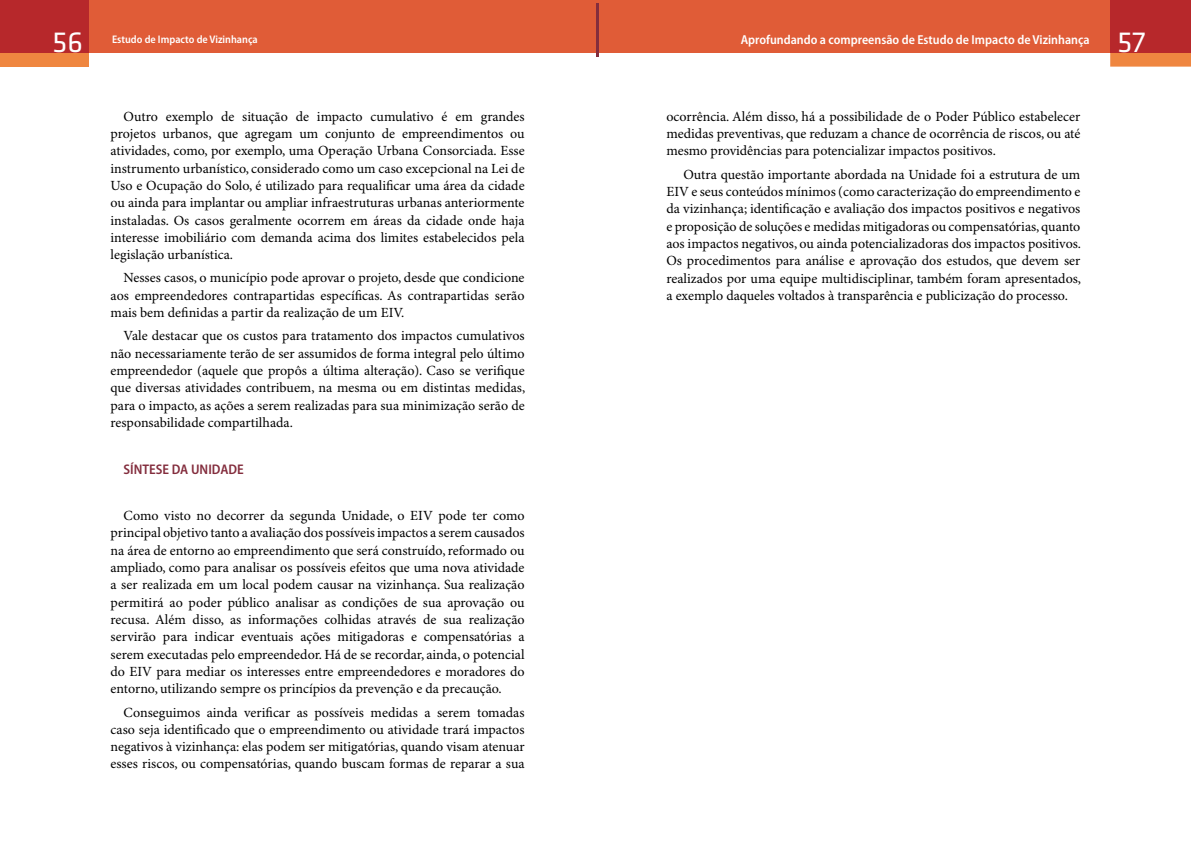
<style>
.page{position:relative;width:1191px;height:842px;background:#fff}
.page>*{position:absolute;margin:0;border:0;box-sizing:border-box;transform-origin:0 0}
.t1{font:30px "Klavika";color:#fff}
.t2{font:14px/17.3px "Minion Pro";color:#000;text-align:justify}
.t3{font:600 semi-condensed 14px "Myriad Pro";color:#832d3d}
.t4{font:600 semi-condensed 13px "Myriad Pro";color:#fff}
.t5{font:600 semi-condensed 11px "Myriad Pro";color:#fff}
</style>
<div class="page">
<div style="left:0;top:0;width:1110px;height:52px;background:#e05c37"></div>
<hr style="left:596px;top:3px;width:2px;height:54px;background:#832d3d">
<div style="left:0;top:0;width:89px;height:67px;background:#ef8640"></div>
<div style="left:0;top:0;width:89px;height:52px;background:#b7282b"></div>
<svg style="left:1110px;top:52px;width:81px;height:15px"></svg>
<div style="left:1110px;top:0;width:81px;height:52px;background:#b7282b"></div>
<h1 class="t1" style="left:53px;top:26px;width:32px">56</h1>
<h1 class="t1" style="left:1117px;top:27px;width:30px">57</h1>
<p class="t5" style="left:112px;top:34px;width:147px">Estudo de Impacto de Vizinhança</p>
<p class="t4" style="left:740px;top:33px;width:350px">Aprofundando a compreensão de Estudo de Impacto de Vizinhança</p>
<p class="t2" style="left:111px;top:108px;width:415px;text-indent:13px">Outro exemplo de situação de impacto cumulativo é em grandes projetos urbanos, que agregam um conjunto de empreendimentos ou atividades, como, por exemplo, uma Operação Urbana Consorciada. Esse instrumento urbanístico, considerado como um caso excepcional na Lei de Uso e Ocupação do Solo, é utilizado para requalificar uma área da cidade ou ainda para implantar ou ampliar infraestruturas urbanas anteriormente instaladas. Os casos geralmente ocorrem em áreas da cidade onde haja interesse imobiliário com demanda acima dos limites estabelecidos pela legislação urbanística.</p>
<p class="t2" style="left:111px;top:270px;width:415px;text-indent:13px">Nesses casos, o município pode aprovar o projeto, desde que condicione aos empreendedores contrapartidas específicas. As contrapartidas serão mais bem definidas a partir da realização de um EIV.</p>
<p class="t2" style="left:111px;top:328px;width:416px;text-indent:13px">Vale destacar que os custos para tratamento dos impactos cumulativos não necessariamente terão de ser assumidos de forma integral pelo último empreendedor (aquele que propôs a última alteração). Caso se verifique que diversas atividades contribuem, na mesma ou em distintas medidas, para o impacto, as ações a serem realizadas para sua minimização serão de responsabilidade compartilhada.</p>
<p class="t3" style="left:124px;top:461px;width:122px">SÍNTESE DA UNIDADE</p>
<p class="t2" style="left:111px;top:508px;width:415px;text-indent:13px">Como visto no decorrer da segunda Unidade, o EIV pode ter como principal objetivo tanto a avaliação dos possíveis impactos a serem causados na área de entorno ao empreendimento que será construído, reformado ou ampliado, como para analisar os possíveis efeitos que uma nova atividade a ser realizada em um local podem causar na vizinhança. Sua realização permitirá ao poder público analisar as condições de sua aprovação ou recusa. Além disso, as informações colhidas através de sua realização servirão para indicar eventuais ações mitigadoras e compensatórias a serem executadas pelo empreendedor. Há de se recordar, ainda, o potencial do EIV para mediar os interesses entre empreendedores e moradores do entorno, utilizando sempre os princípios da prevenção e da precaução.</p>
<p class="t2" style="left:111px;top:704px;width:415px;text-indent:13px">Conseguimos ainda verificar as possíveis medidas a serem tomadas caso seja identificado que o empreendimento ou atividade trará impactos negativos à vizinhança: elas podem ser mitigatórias, quando visam atenuar esses riscos, ou compensatórias, quando buscam formas de reparar a sua</p>
<p class="t2" style="left:666px;top:108px;width:415px">ocorrência. Além disso, há a possibilidade de o Poder Público estabelecer medidas preventivas, que reduzam a chance de ocorrência de riscos, ou até mesmo providências para potencializar impactos positivos.</p>
<p class="t2" style="left:666px;top:166px;width:416px;text-indent:17px">Outra questão importante abordada na Unidade foi a estrutura de um EIV e seus conteúdos mínimos (como caracterização do empreendimento e da vizinhança; identificação e avaliação dos impactos positivos e negativos e proposição de soluções e medidas mitigadoras ou compensatórias, quanto aos impactos negativos, ou ainda potencializadoras dos impactos positivos.<br>Os procedimentos para análise e aprovação dos estudos, que devem ser realizados por uma equipe multidisciplinar, também foram apresentados, a exemplo daqueles voltados à transparência e publicização do processo.</p>
</div>
